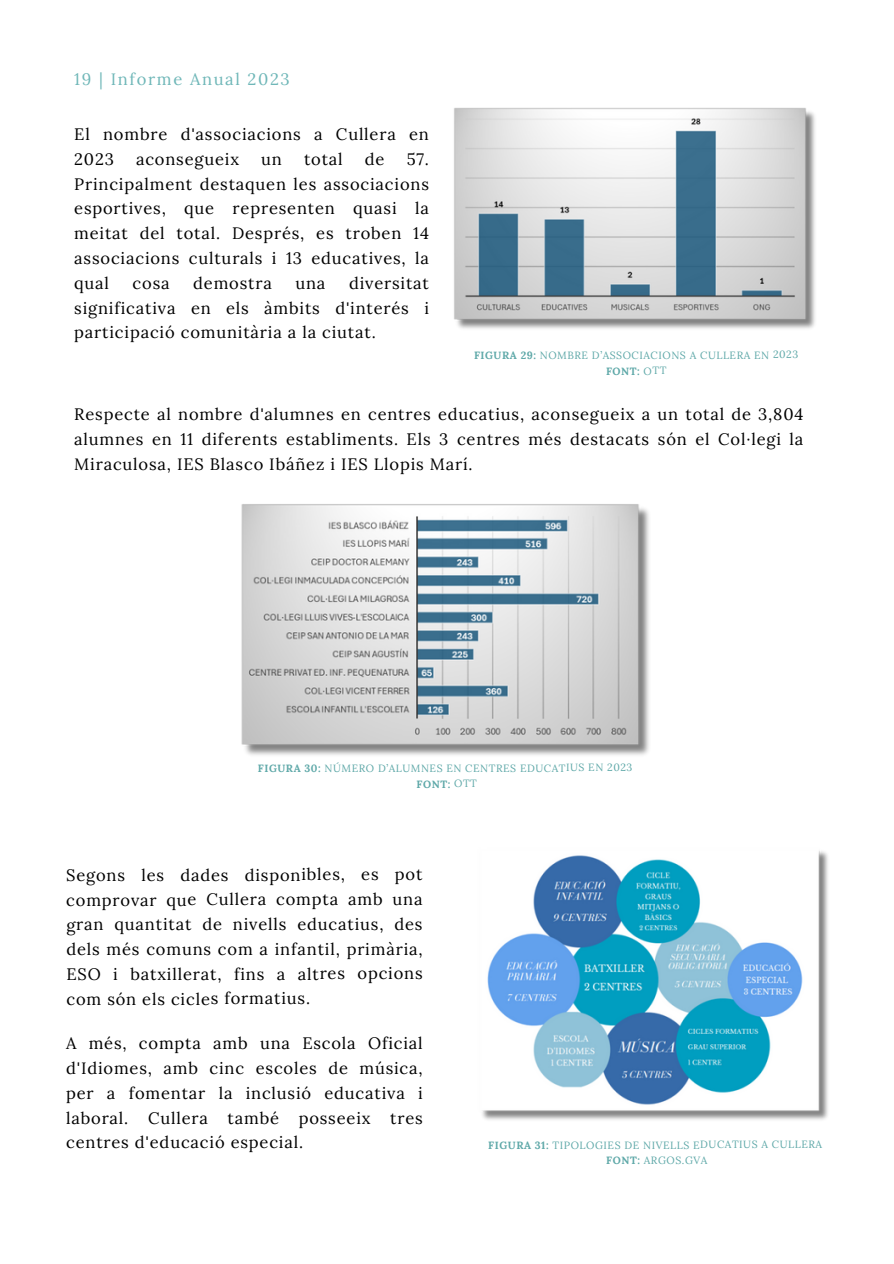
<style>
.page{position:relative;width:894px;height:1264px;background:#fff}
.page>*{position:absolute;margin:0;border:0;box-sizing:border-box;transform-origin:0 0}
.t1{font:16.5px/24.8px "Lora";letter-spacing:.05em;color:#000;text-align:justify}
.t2{font:16.5px "Lora";letter-spacing:.095em;color:#6fb7b8}
.t3{font:10.5px "Lora";letter-spacing:.045em;color:#5ea8a8}
.t4{font:700 10.5px "Lora";letter-spacing:.045em;color:#5ea8a8}
.s1{font-weight:700}
.s2{font-weight:400}
</style>
<div class="page">
<img style="left:454px;top:108px;width:361px;height:221px">
<img style="left:241px;top:504px;width:408px;height:251px">
<img style="left:482px;top:851px;width:346px;height:269px">
<p class="t2" style="left:74px;top:68px;width:217px">19 | Informe Anual 2023</p>
<p class="t1" style="left:74px;top:122px;width:356px">El nombre d'associacions a Cullera en<br>2023</p>
<p class="t1" style="left:74px;top:146px;width:356px;text-indent:332px">57.<br>Principalment destaquen les associacions esportives, que representen quasi la meitat del total. Després, es troben 14 associacions culturals i 13 educatives, la qual</p>
<p class="t1" style="left:136px;top:146px;width:105px">aconsegueix</p>
<p class="t1" style="left:261px;top:146px;width:22px">un</p>
<p class="t1" style="left:304px;top:146px;width:40px">total</p>
<p class="t1" style="left:365px;top:146px;width:21px">de</p>
<p class="t1" style="left:74px;top:270px;width:356px;text-indent:275px">diversitat significativa en els àmbits d'interés i participació comunitària a la ciutat.</p>
<p class="t1" style="left:133px;top:270px;width:39px">cosa</p>
<p class="t1" style="left:193px;top:270px;width:80px">demostra</p>
<p class="t1" style="left:295px;top:270px;width:32px">una</p>
<p class="t3" style="left:474px;top:348px;width:326px"><span class="s1">FIGURA 29:</span> NOMBRE D’ASSOCIACIONS A CULLERA EN 2023</p>
<h1 class="t4" style="left:606px;top:364px;width:62px">FONT: <span class="s2">OTT</span></h1>
<p class="t1" style="left:74px;top:402px;width:730px">Respecte al nombre d'alumnes en centres educatius, aconsegueix a un total de 3,804 alumnes en 11 diferents establiments. Els 3 centres més destacats són el Col·legi la Miraculosa, IES Blasco Ibáñez i IES Llopis Marí.</p>
<p class="t3" style="left:258px;top:761px;width:376px"><span class="s1">FIGURA 30:</span> NÚMERO D’ALUMNES EN CENTRES EDUCATIUS EN 2023</p>
<h1 class="t4" style="left:416px;top:777px;width:62px">FONT: <span class="s2">OTT</span></h1>
<p class="t1" style="left:66px;top:862px;width:358px">Segons les dades disponibles, es pot comprovar que Cullera compta amb una gran quantitat de nivells educatius, des dels més comuns com a infantil, primària, ESO i batxillerat, fins a altres opcions com són els cicles formatius.</p>
<p class="t1" style="left:66px;top:1031px;width:358px">A més, compta amb una Escola Oficial d'Idiomes, amb cinc escoles de música, per a fomentar la inclusió educativa i laboral. Cullera també posseeix tres centres d'educació especial.</p>
<h1 class="t3" style="left:488px;top:1137px;width:335px"><span class="s1">FIGURA 31:</span> TIPOLOGIES DE NIVELLS EDUCATIUS A CULLERA</h1>
<p class="t3" style="left:606px;top:1153px;width:103px"><span class="s1">FONT:</span> ARGOS.GVA</p>
</div>
